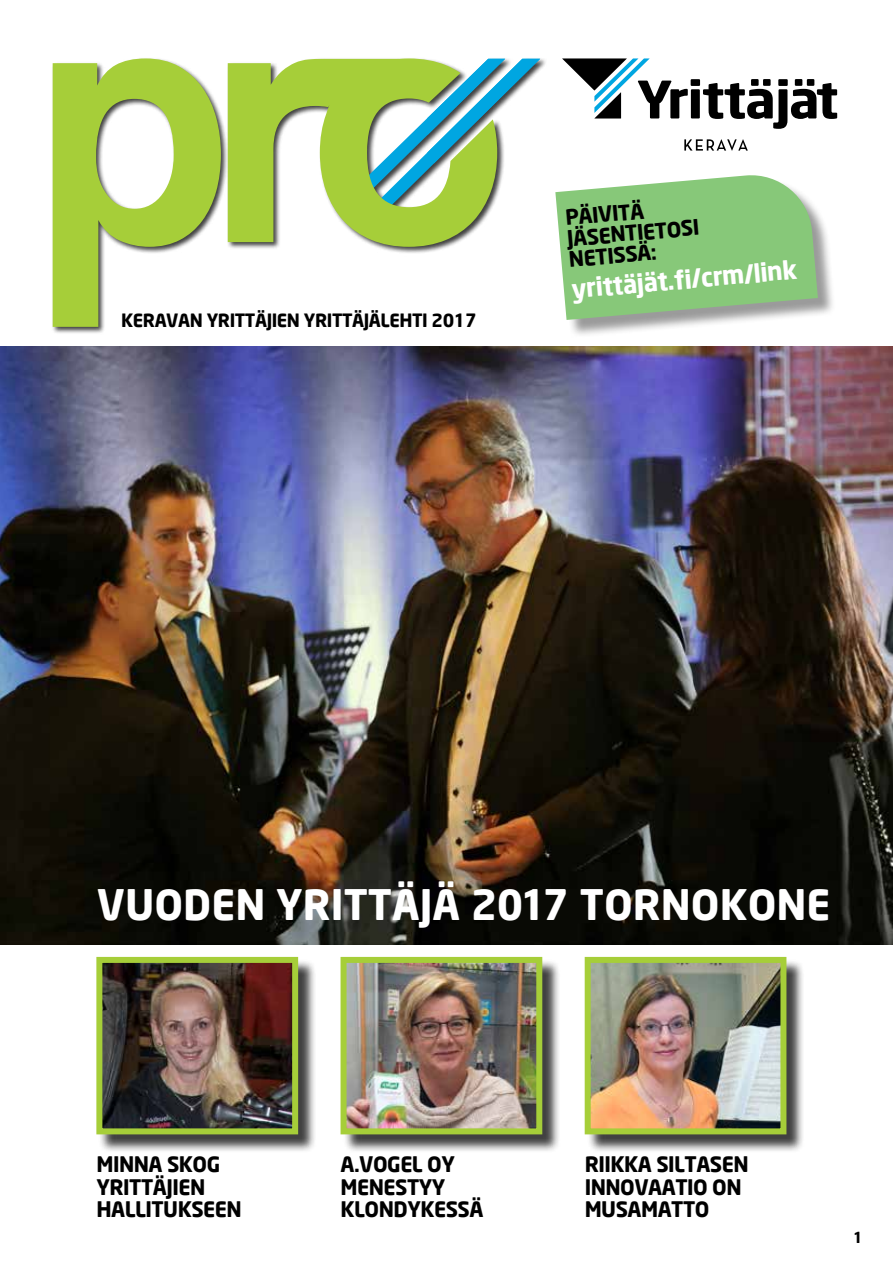
<style>
.page{position:relative;width:893px;height:1263px;background:#fff}
.page>*{position:absolute;margin:0;border:0;box-sizing:border-box;transform-origin:0 0}
.t1{font:700 41.25px "Neo Sans";color:#fff}
.t2{font:700 25.5px "Neo Sans";color:#fff}
.t3{font:700 21px/22.5px "Neo Sans";letter-spacing:-.025em;color:#000}
.t4{font:700 18px "Neo Sans";letter-spacing:-.025em;color:#000}
.t5{font:700 15px "Neo Sans";color:#000}
</style>
<div class="page">
<img style="left:0;top:346px;width:893px;height:598px">
<svg style="left:53px;top:58px;width:444px;height:269px"></svg>
<svg style="left:368px;top:59px;width:172px;height:169px"></svg>
<svg style="left:562px;top:58px;width:275px;height:71px"></svg>
<svg style="left:684px;top:139px;width:64px;height:12px"></svg>
<div style="left:343px;top:959px;width:218px;height:194px;background:#000;opacity:.75"></div>
<img style="left:348px;top:964px;width:187px;height:163px">
<div style="left:341px;top:957px;width:201px;height:177px;border:6px solid #a6ce39"></div>
<div style="left:587px;top:959px;width:218px;height:194px;background:#000;opacity:.75"></div>
<img style="left:592px;top:964px;width:187px;height:163px">
<div style="left:585px;top:957px;width:201px;height:177px;border:6px solid #a6ce39"></div>
<div style="left:99px;top:959px;width:218px;height:194px;background:#000;opacity:.75"></div>
<img style="left:103px;top:964px;width:188px;height:163px">
<div style="left:96px;top:957px;width:202px;height:177px;border:6px solid #a6ce39"></div>
<div style="left:558px;top:178px;width:278px;height:160px;background:#000;opacity:.4"></div>
<svg style="left:555px;top:175px;width:263px;height:145px;background:#95cb89"></svg>
<p class="t4" style="left:121px;top:309px;width:357px">KERAVAN YRITTÄJIEN YRITTÄJÄLEHTI 2017</p>
<p class="t3" style="left:564px;top:207px;width:134px;line-height:21px;rotate:-5deg">PÄIVITÄ<br>JÄSENTIETOSI<br>NETISSÄ:</p>
<p class="t2" style="left:570px;top:273px;width:228px;rotate:-5deg">yrittäjät.fi /crm/link</p>
<h1 class="t1" style="left:97px;top:879px;width:735px">VUODEN YRITTÄJÄ 2017 TORNOKONE</h1>
<p class="t3" style="left:96px;top:1153px;width:147px">MINNA SKOG<br>YRITTÄJIEN<br>HALLITUKSEEN</p>
<p class="t3" style="left:341px;top:1153px;width:144px">A.VOGEL OY<br>MENESTYY<br>KLONDYKESSÄ</p>
<p class="t3" style="left:585px;top:1153px;width:165px">RIIKKA SILTASEN<br>INNOVAATIO ON<br>MUSAMATTO</p>
<p class="t5" style="left:853px;top:1228px;width:11px">1</p>
</div>
